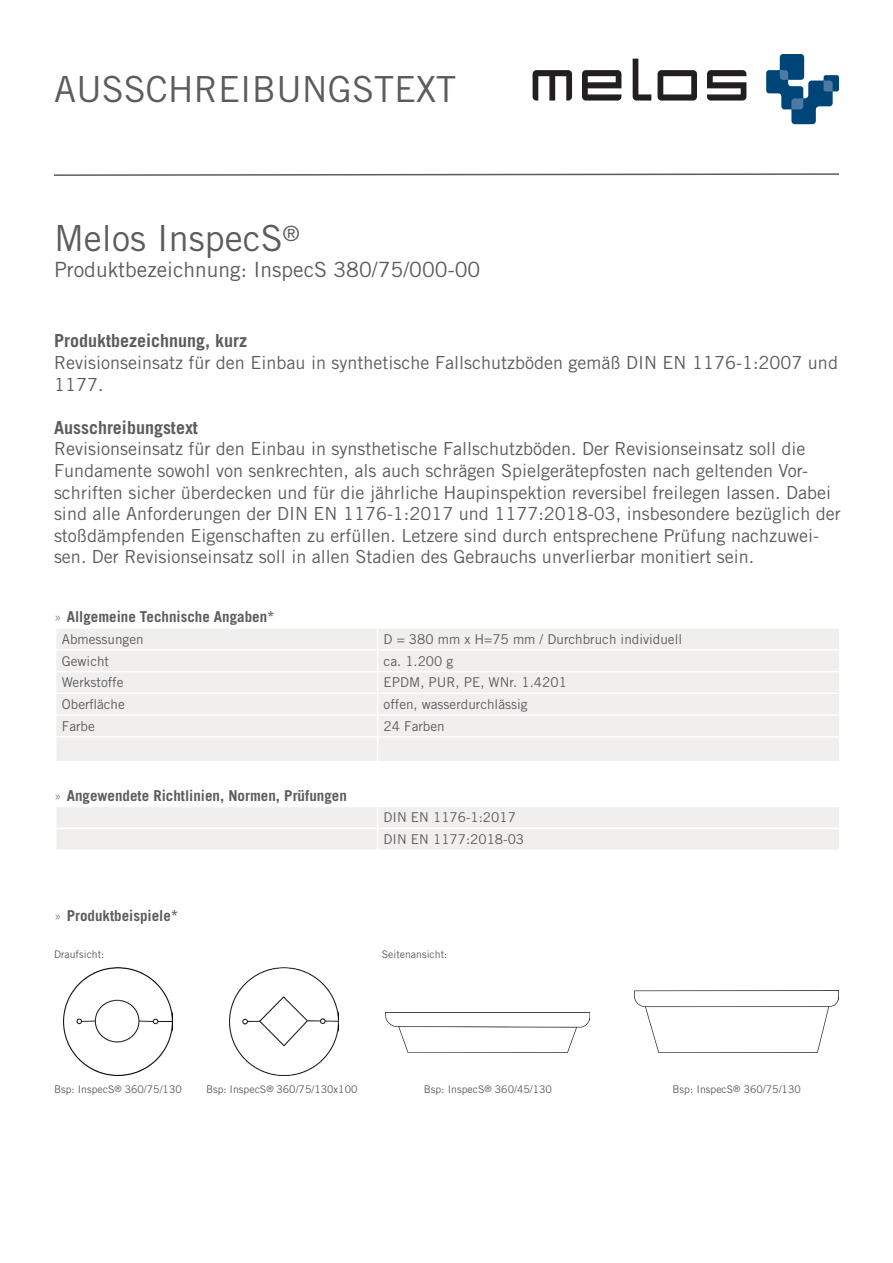
<style>
.page{position:relative;width:893px;height:1263px;background:#fff}
.page>*{position:absolute;margin:0;border:0;box-sizing:border-box;transform-origin:0 0}
.t1{font:36px "Trade Gothic LT Std";color:#5c5c5f}
.t2{font:21px "Trade Gothic LT Std";color:#5c5c5f}
.t3{font:18px/21.6px "Trade Gothic LT Std";color:#5c5c5f}
.t4{font:700 18px "Trade Gothic LT Std";color:#5c5c5f}
.t5{font:700 15px "Trade Gothic LT Std";color:#5c5c5f}
.t6{font:13.5px "Trade Gothic LT Std";color:#5c5c5f}
.t7{font:10.5px "Trade Gothic LT Std";color:#5c5c5f}
.s1{font-weight:400;color:#90999d}
.s2{font-size:9px}
</style>
<div class="page">
<svg style="left:582px;top:70px;width:39px;height:31px"></svg>
<svg style="left:533px;top:70px;width:39px;height:31px"></svg>
<svg style="left:633px;top:59px;width:18px;height:42px"></svg>
<svg style="left:657px;top:70px;width:40px;height:31px"></svg>
<svg style="left:707px;top:70px;width:39px;height:31px"></svg>
<svg style="left:766px;top:54px;width:73px;height:70px"></svg>
<img style="left:63px;top:968px;width:109px;height:108px">
<img style="left:229px;top:968px;width:109px;height:108px">
<img style="left:635px;top:991px;width:204px;height:62px">
<img style="left:386px;top:1012px;width:204px;height:41px">
<svg style="left:56px;top:629px;width:783px;height:220px"></svg>
<svg style="left:54px;top:173px;width:785px;height:3px"></svg>
<p class="t1" style="left:54px;top:68px;width:404px">AUSSCHREIBUNGSTEXT</p>
<p class="t1" style="left:54px;top:216px;width:247px">Melos InspecS<sup>®</sup></p>
<p class="t2" style="left:54px;top:256px;width:428px">Produktbezeichnung: InspecS 380/75/000-00</p>
<p class="t4" style="left:54px;top:330px;width:194px">Produktbezeichnung, kurz</p>
<p class="t3" style="left:54px;top:352px;width:785px">Revisionseinsatz für den Einbau in synthetische Fallschutzböden gemäß DIN EN 1176-1:2007 und<br>1177.</p>
<p class="t4" style="left:54px;top:416px;width:145px">Ausschreibungstext</p>
<p class="t3" style="left:54px;top:438px;width:788px">Revisionseinsatz für den Einbau in synsthetische Fallschutzböden. Der Revisionseinsatz soll die Fundamente sowohl von senkrechten, als auch schrägen Spielgerätepfosten nach geltenden Vor&shy;schriften sicher überdecken und für die jährliche Haupinspektion reversibel freilegen lassen. Dabei sind alle Anforderungen der DIN EN 1176-1:2017 und 1177:2018-03, insbesondere bezüglich der stoßdämpfenden Eigenschaften zu erfüllen. Letzere sind durch entsprechene Prüfung nachzuwei&shy;sen. Der Revisionseinsatz soll in allen Stadien des Gebrauchs unverlierbar monitiert sein.</p>
<p class="t5" style="left:54px;top:607px;width:222px"><span class="s1">»</span> Allgemeine Technische Angaben*</p>
<p class="t6" style="left:62px;top:631px;width:83px">Abmessungen</p>
<p class="t6" style="left:384px;top:631px;width:300px">D = 380 mm x H=75 mm / Durchbruch individuell</p>
<p class="t6" style="left:62px;top:653px;width:49px">Gewicht</p>
<p class="t6" style="left:384px;top:653px;width:71px">ca. 1.200 g</p>
<p class="t6" style="left:62px;top:674px;width:63px">Werkstoffe</p>
<p class="t6" style="left:384px;top:674px;width:185px">EPDM, PUR, PE, WNr. 1.4201</p>
<p class="t6" style="left:62px;top:696px;width:65px">Oberfläche</p>
<p class="t6" style="left:384px;top:696px;width:145px">offen, wasserdurchlässig</p>
<p class="t6" style="left:62px;top:718px;width:35px">Farbe</p>
<p class="t6" style="left:384px;top:718px;width:63px">24 Farben</p>
<p class="t5" style="left:54px;top:786px;width:294px"><span class="s1">»</span> Angewendete Richtlinien, Normen, Prüfungen</p>
<p class="t5" style="left:54px;top:907px;width:126px"><span class="s1">»</span> Produktbeispiele*</p>
<p class="t6" style="left:384px;top:809px;width:134px">DIN EN 1176-1:2017</p>
<p class="t6" style="left:384px;top:831px;width:142px">DIN EN 1177:2018-03</p>
<p class="t7" style="left:54px;top:948px;width:52px">Draufsicht:</p>
<p class="t7" style="left:382px;top:948px;width:67px">Seitenansicht:</p>
<p class="t7" style="left:54px;top:1083px;width:129px">Bsp: InspecS<span class="s2">®</span> 360/75/130</p>
<p class="t7" style="left:206px;top:1083px;width:153px">Bsp: InspecS<span class="s2">®</span> 360/75/130x100</p>
<p class="t7" style="left:424px;top:1083px;width:130px">Bsp: InspecS<span class="s2">®</span> 360/45/130</p>
<p class="t7" style="left:673px;top:1083px;width:130px">Bsp: InspecS<span class="s2">®</span> 360/75/130</p>
</div>
